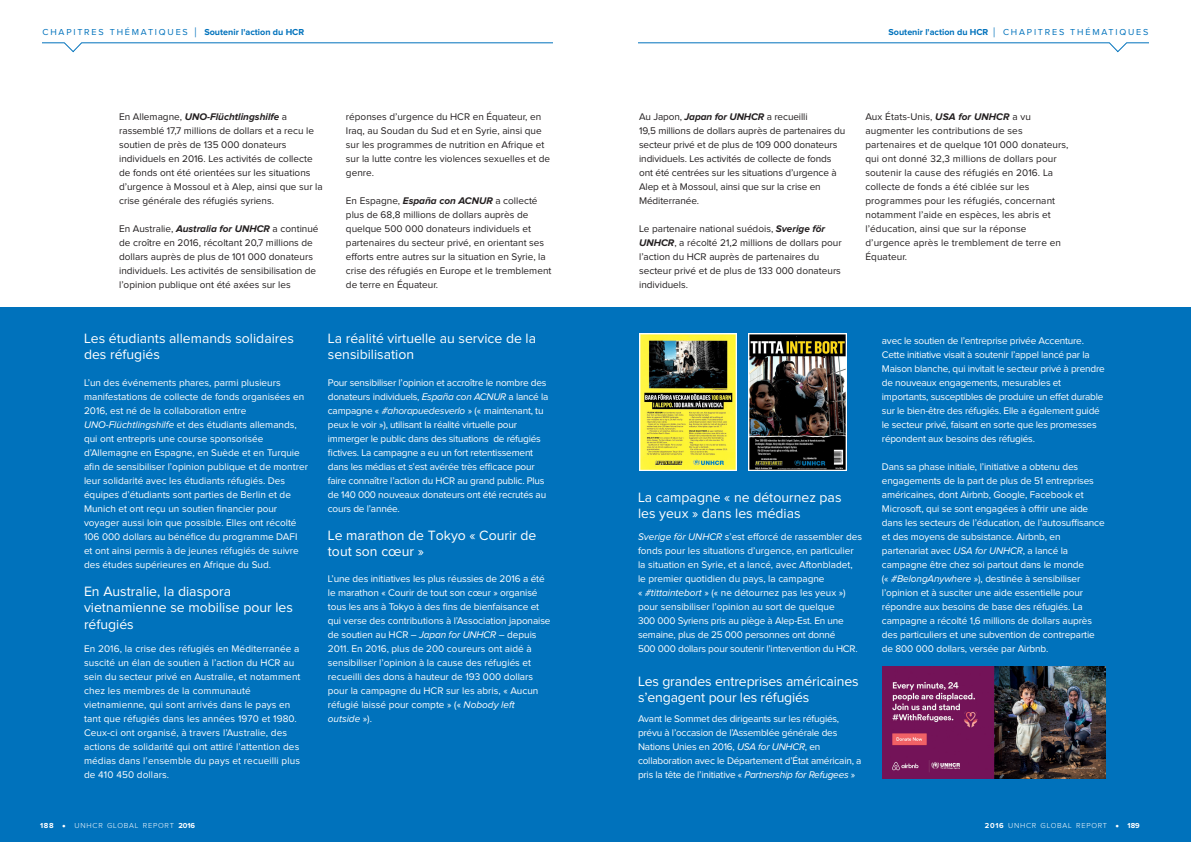
<style>
.page{position:relative;width:1191px;height:842px;background:#fff}
.page>*{position:absolute;margin:0;border:0;box-sizing:border-box;transform-origin:0 0}
.Subtitle_white{font:14px/16.5px "Proxima Nova";color:#fff}
.BODY_TEXT___Grid_Ali{font:10px/14px "Proxima Nova";letter-spacing:-.01em;color:#fff}
.BODY_TEXT___Grid_Ali-2{font:10px/14px "Proxima Nova";color:#231f20}
.BODY_TEXT___Grid_Ali-3{font:10px/14px "Proxima Nova";letter-spacing:.01em;color:#fff}
.Subhead-BLUE{font:700 9px "Proxima Nova";color:#0072bc}
.t1{font:300 7.5px "Proxima Nova";letter-spacing:.1em;color:#fff}
.s1{font-weight:400}
.s2{font-weight:300;font-size:14px}
.s3{font-weight:700;font-style:italic}
.s4{font-style:italic}
.s5{font-weight:700}
.s6{font-weight:400;font-size:12px}
</style>
<div class="page">
<div style="left:595px;top:308px;width:596px;height:534px;background:#0072bc"></div>
<div style="left:0;top:308px;width:595px;height:534px;background:#0072bc"></div>
<img style="left:748px;top:333px;width:98px;height:138px">
<img style="left:639px;top:333px;width:97px;height:138px">
<img style="left:882px;top:667px;width:224px;height:111px">
<svg style="left:43px;top:42px;width:510px;height:10px"></svg>
<svg style="left:638px;top:42px;width:510px;height:10px"></svg>
<p class="Subhead-BLUE" style="left:43px;top:28px;width:263px"><span class="s1">CHAPITRES THÉMATIQUES</span> <span class="s2">|</span> Soutenir l'action du HCR</p>
<p class="Subhead-BLUE" style="left:888px;top:28px;width:261px">Soutenir l'action du HCR <span class="s2">|</span> <span class="s1">CHAPITRES THÉMATIQUES</span></p>
<p class="BODY_TEXT___Grid_Ali-2" style="left:119px;top:110px;width:205px">En Allemagne, <span class="s3">UNO-Flüchtlingshilfe</span> a rassemblé 17,7 millions de dollars et a recu le soutien de près de 135 000 donateurs individuels en 2016. Les activités de collecte de fonds ont été orientées sur les situations d’urgence à Mossoul et à Alep, ainsi que sur la crise générale des réfugiés syriens.</p>
<p class="BODY_TEXT___Grid_Ali-2" style="left:119px;top:222px;width:201px">En Australie, <span class="s3">Australia for UNHCR</span> a continué de croître en 2016, récoltant 20,7 millions de dollars auprès de plus de 101 000 donateurs individuels. Les activités de sensibilisation de l’opinion publique ont été axées sur les</p>
<p class="BODY_TEXT___Grid_Ali-2" style="left:346px;top:110px;width:206px">réponses d’urgence du HCR en Équateur, en Iraq, au Soudan du Sud et en Syrie, ainsi que sur les programmes de nutrition en Afrique et sur la lutte contre les violences sexuelles et de genre.</p>
<p class="BODY_TEXT___Grid_Ali-2" style="left:346px;top:194px;width:207px">En Espagne, <span class="s3">España con ACNUR</span> a collecté plus de 68,8 millions de dollars auprès de quelque 500 000 donateurs individuels et partenaires du secteur privé, en orientant ses efforts entre autres sur la situation en Syrie, la crise des réfugiés en Europe et le tremblement de terre en Équateur.</p>
<p class="Subtitle_white" style="left:84px;top:330px;width:211px">Les étudiants allemands solidaires des réfugiés</p>
<p class="BODY_TEXT___Grid_Ali" style="left:84px;top:376px;width:225px">L’un des événements phares, parmi plusieurs manifestations de collecte de fonds organisées en 2016, est né de la collaboration entre <span class="s4">UNO-Flüchtlingshilfe</span> et des étudiants allemands, qui ont entrepris une course sponsorisée d’Allemagne en Espagne, en Suède et en Turquie afin de sensibiliser l’opinion publique et de montrer leur solidarité avec les étudiants réfugiés. Des équipes d’étudiants sont parties de Berlin et de Munich et ont reçu un soutien financier pour voyager aussi loin que possible. Elles ont récolté 106 000 dollars au bénéfice du programme DAFI et ont ainsi permis à de jeunes réfugiés de suivre des études supérieures en Afrique du Sud.</p>
<p class="Subtitle_white" style="left:84px;top:584px;width:210px">En Australie, la diaspora vietnamienne se mobilise pour les réfugiés</p>
<p class="BODY_TEXT___Grid_Ali-3" style="left:84px;top:642px;width:218px">En 2016, la crise des réfugiés en Méditerranée a suscité un élan de soutien à l’action du HCR au sein du secteur privé en Australie, et notamment chez les membres de la communauté vietnamienne, qui sont arrivés dans le pays en tant que réfugiés dans les années 1970 et 1980.<br>Ceux-ci ont organisé, à travers l’Australie, des actions de solidarité qui ont attiré l’attention des médias dans l’ensemble du pays et recueilli plus de 410 450 dollars.</p>
<p class="t1" style="left:40px;top:822px;width:157px"><span class="s5">188</span> <span class="s6">•</span> UNHCR GLOBAL REPORT <span class="s5">2016</span></p>
<p class="Subtitle_white" style="left:328px;top:330px;width:210px">La réalité virtuelle au service de la sensibilisation</p>
<p class="BODY_TEXT___Grid_Ali" style="left:328px;top:376px;width:222px">Pour sensibiliser l’opinion et accroître le nombre des donateurs individuels, <span class="s4">España con ACNUR</span> a lancé la campagne « <span class="s4">#ahorapuedesverlo</span> » (« maintenant, tu peux le voir »), utilisant la réalité virtuelle pour immerger le public dans des situations de réfugiés fictives. La campagne a eu un fort retentissement dans les médias et s’est avérée très efficace pour faire connaître l’action du HCR au grand public. Plus de 140 000 nouveaux donateurs ont été recrutés au cours de l’année.</p>
<p class="Subtitle_white" style="left:328px;top:528px;width:210px">Le marathon de Tokyo « Courir de tout son cœur »</p>
<p class="BODY_TEXT___Grid_Ali" style="left:328px;top:572px;width:224px">L’une des initiatives les plus réussies de 2016 a été le marathon « Courir de tout son cœur » organisé tous les ans à Tokyo à des fins de bienfaisance et qui verse des contributions à l’Association japonaise de soutien au HCR – <span class="s4">Japan for UNHCR</span> – depuis 2011. En 2016, plus de 200 coureurs ont aidé à sensibiliser l’opinion à la cause des réfugiés et recueilli des dons à hauteur de 193 000 dollars pour la campagne du HCR sur les abris, « Aucun réfugié laissé pour compte » (« <span class="s4">Nobody left<br>outside</span> »).</p>
<p class="BODY_TEXT___Grid_Ali-2" style="left:639px;top:110px;width:208px">Au Japon, <span class="s3">Japan for UNHCR</span> a recueilli<br>19,5 millions de dollars auprès de partenaires du secteur privé et de plus de 109 000 donateurs individuels. Les activités de collecte de fonds ont été centrées sur les situations d’urgence à Alep et à Mossoul, ainsi que sur la crise en Méditerranée.</p>
<p class="BODY_TEXT___Grid_Ali-2" style="left:639px;top:222px;width:204px">Le partenaire national suédois, <span class="s3">Sverige för UNHCR</span>, a récolté 21,2 millions de dollars pour l’action du HCR auprès de partenaires du secteur privé et de plus de 133 000 donateurs individuels.</p>
<p class="BODY_TEXT___Grid_Ali-2" style="left:865px;top:110px;width:205px">Aux États-Unis, <span class="s3">USA for UNHCR</span> a vu augmenter les contributions de ses partenaires et de quelque 101 000 donateurs, qui ont donné 32,3 millions de dollars pour soutenir la cause des réfugiés en 2016. La collecte de fonds a été ciblée sur les programmes pour les réfugiés, concernant notamment l’aide en espèces, les abris et l’éducation, ainsi que sur la réponse d’urgence après le tremblement de terre en Équateur.</p>
<p class="Subtitle_white" style="left:638px;top:489px;width:205px">La campagne « ne détournez pas les yeux » dans les médias</p>
<p class="BODY_TEXT___Grid_Ali" style="left:638px;top:530px;width:225px"><span class="s4">Sverige för UNHCR</span> s’est efforcé de rassembler des fonds pour les situations d’urgence, en particulier la situation en Syrie, et a lancé, avec Aftonbladet, le premier quotidien du pays, la campagne<br>« <span class="s4">#tittaintebort</span> » (« ne détournez pas les yeux ») pour sensibiliser l’opinion au sort de quelque<br>300 000 Syriens pris au piège à Alep-Est. En une semaine, plus de 25 000 personnes ont donné<br>500 000 dollars pour soutenir l’intervention du HCR.</p>
<p class="Subtitle_white" style="left:638px;top:673px;width:222px">Les grandes entreprises américaines s’engagent pour les réfugiés</p>
<p class="BODY_TEXT___Grid_Ali" style="left:638px;top:712px;width:225px">Avant le Sommet des dirigeants sur les réfugiés, prévu à l’occasion de l’Assemblée générale des Nations Unies en 2016, <span class="s4">USA for UNHCR</span>, en collaboration avec le Département d’État américain, a pris la tête de l’initiative « <span class="s4">Partnership for Refugees</span> »</p>
<p class="BODY_TEXT___Grid_Ali" style="left:882px;top:334px;width:224px">avec le soutien de l’entreprise privée Accenture.<br>Cette initiative visait à soutenir l’appel lancé par la Maison blanche, qui invitait le secteur privé à prendre de nouveaux engagements, mesurables et importants, susceptibles de produire un effet durable sur le bien-être des réfugiés. Elle a également guidé le secteur privé, faisant en sorte que les promesses répondent aux besoins des réfugiés.</p>
<p class="BODY_TEXT___Grid_Ali" style="left:882px;top:460px;width:224px">Dans sa phase initiale, l’initiative a obtenu des engagements de la part de plus de 51 entreprises américaines, dont Airbnb, Google, Facebook et Microsoft, qui se sont engagées à offrir une aide dans les secteurs de l’éducation, de l’autosuffisance et des moyens de subsistance. Airbnb, en partenariat avec <span class="s4">USA for UNHCR</span>, a lancé la campagne être chez soi partout dans le monde<br>(« <span class="s4">#BelongAnywhere</span> »), destinée à sensibiliser l’opinion et à susciter une aide essentielle pour répondre aux besoins de base des réfugiés. La campagne a récolté 1,6 millions de dollars auprès des particuliers et une subvention de contrepartie de 800 000 dollars, versée par Airbnb.</p>
<p class="t1" style="left:984px;top:821px;width:156px"><span class="s5">2016</span> UNHCR GLOBAL REPORT <span class="s6">•</span> <span class="s5">189</span></p>
</div>
